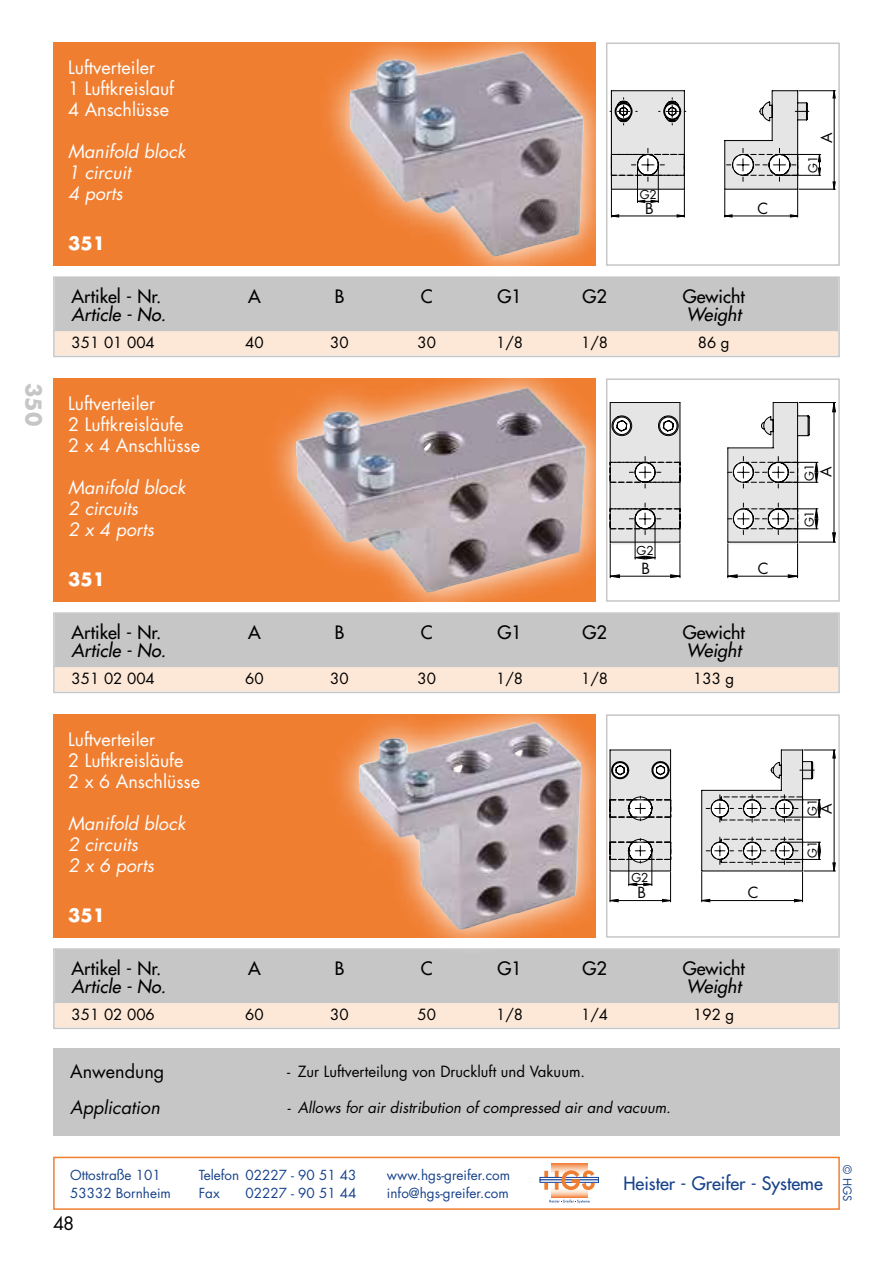
<style>
.page{position:relative;width:893px;height:1263px;background:#fff}
.page>*{position:absolute;margin:0;border:0;box-sizing:border-box;transform-origin:0 0}
.t1{font:700 21px "Futura";color:#c6c6c6}
.t2{font:18px/21px "Futura";color:#fff}
.t3{font:italic 18px/21px "Futura";color:#fff}
.t4{font:18px "Futura";color:#000}
.t5{font:italic 18px "Futura";color:#000}
.t6{font:18px "Futura";color:#17428b}
.t7{font:18px "Futura";color:#000}
.t8{font:italic 18px "Futura";color:#000}
.t9{font:700 18px "Futura";color:#fff}
.t10{font:15px "Futura";color:#000}
.t11{font:italic 15px "Futura";color:#000}
.t12{font:13.5px/18px "Futura";color:#17428b}
.t13{font:12px "Futura";color:#000}
.t14{font:11.25px "Futura";color:#17428b}
</style>
<div class="page">
<div style="left:53px;top:1157px;width:787px;height:53px;background:#fff;border:2px solid #f07e31"></div>
<svg style="left:551px;top:1163px;width:37px;height:34px"></svg>
<svg style="left:549px;top:1199px;width:41px;height:4px"></svg>
<div style="left:540px;top:1177px;width:59px;height:3px;border:1px solid #164194"></div>
<div style="left:540px;top:1180px;width:59px;height:2px;border:1px solid #164194"></div>
<svg style="left:544px;top:1170px;width:50px;height:20px"></svg>
<div style="left:53px;top:1048px;width:787px;height:87px;background:#c6c6c6"></div>
<div style="left:53px;top:43px;width:542px;height:223px;background:#f07e31"></div>
<div style="left:53px;top:378px;width:542px;height:224px;background:#f07e31"></div>
<div style="left:53px;top:714px;width:542px;height:224px;background:#f07e31"></div>
<svg style="left:615px;top:90px;width:221px;height:127px"></svg>
<div style="left:606px;top:43px;width:234px;height:223px;border:2px solid #c6c6c6"></div>
<svg style="left:616px;top:402px;width:220px;height:176px"></svg>
<div style="left:606px;top:378px;width:234px;height:224px;border:2px solid #c6c6c6"></div>
<svg style="left:612px;top:749px;width:224px;height:153px"></svg>
<div style="left:606px;top:714px;width:234px;height:224px;border:2px solid #c6c6c6"></div>
<div style="left:55px;top:277px;width:783px;height:56px;background:#c6c6c6"></div>
<div style="left:55px;top:331px;width:783px;height:24px;background:#fde8d7"></div>
<div style="left:53px;top:276px;width:787px;height:81px;border:2px solid #c6c6c6"></div>
<div style="left:55px;top:613px;width:783px;height:56px;background:#c6c6c6"></div>
<div style="left:55px;top:667px;width:783px;height:24px;background:#fde8d7"></div>
<div style="left:53px;top:612px;width:787px;height:81px;border:2px solid #c6c6c6"></div>
<div style="left:55px;top:949px;width:783px;height:56px;background:#c6c6c6"></div>
<div style="left:55px;top:1003px;width:783px;height:24px;background:#fde8d7"></div>
<div style="left:53px;top:948px;width:787px;height:81px;border:2px solid #c6c6c6"></div>
<svg style="left:319px;top:42px;width:296px;height:237px"></svg>
<img style="left:349px;top:52px;width:235px;height:205px">
<svg style="left:265px;top:378px;width:351px;height:237px"></svg>
<img style="left:296px;top:388px;width:290px;height:204px">
<svg style="left:328px;top:714px;width:284px;height:237px"></svg>
<img style="left:358px;top:722px;width:224px;height:207px">
<h1 class="t1" style="left:48px;top:383px;width:45px;rotate:90deg">350</h1>
<p class="t2" style="left:68px;top:56px;width:108px">Luftverteiler<br>1 Luftkreislauf<br>4 Anschlüsse</p>
<p class="t3" style="left:68px;top:140px;width:119px">Manifold block<br>1 circuit<br>4 ports</p>
<p class="t9" style="left:68px;top:231px;width:39px">351</p>
<p class="t13" style="left:640px;top:187px;width:19px">G2</p>
<p class="t10" style="left:645px;top:198px;width:10px">B</p>
<p class="t10" style="left:757px;top:198px;width:12px">C</p>
<p class="t4" style="left:72px;top:285px;width:91px">Artikel - Nr.</p>
<p class="t4" style="left:248px;top:285px;width:14px">A</p>
<p class="t4" style="left:335px;top:285px;width:11px">B</p>
<p class="t4" style="left:421px;top:285px;width:13px">C</p>
<p class="t4" style="left:497px;top:285px;width:26px">G1</p>
<p class="t4" style="left:582px;top:285px;width:26px">G2</p>
<p class="t4" style="left:683px;top:285px;width:63px">Gewicht</p>
<p class="t5" style="left:72px;top:303px;width:96px">Article - No.</p>
<p class="t5" style="left:686px;top:303px;width:56px">Weight</p>
<p class="t10" style="left:72px;top:332px;width:85px">351 01 004</p>
<p class="t10" style="left:245px;top:332px;width:20px">40</p>
<p class="t10" style="left:330px;top:332px;width:20px">30</p>
<p class="t10" style="left:417px;top:332px;width:20px">30</p>
<p class="t10" style="left:496px;top:332px;width:29px">1/8</p>
<p class="t10" style="left:581px;top:332px;width:29px">1/8</p>
<p class="t10" style="left:698px;top:332px;width:33px">86 g</p>
<p class="t2" style="left:68px;top:392px;width:134px">Luftverteiler<br>2 Luftkreisläufe<br>2 x 4 Anschlüsse</p>
<p class="t3" style="left:68px;top:476px;width:119px">Manifold block<br>2 circuits<br>2 x 4 ports</p>
<p class="t9" style="left:68px;top:567px;width:39px">351</p>
<p class="t13" style="left:636px;top:542px;width:19px">G2</p>
<p class="t10" style="left:642px;top:558px;width:10px">B</p>
<p class="t10" style="left:758px;top:558px;width:12px">C</p>
<p class="t4" style="left:72px;top:621px;width:91px">Artikel - Nr.</p>
<p class="t4" style="left:248px;top:621px;width:14px">A</p>
<p class="t4" style="left:335px;top:621px;width:11px">B</p>
<p class="t4" style="left:421px;top:621px;width:13px">C</p>
<p class="t4" style="left:497px;top:621px;width:26px">G1</p>
<p class="t4" style="left:582px;top:621px;width:26px">G2</p>
<p class="t4" style="left:683px;top:621px;width:63px">Gewicht</p>
<p class="t5" style="left:72px;top:639px;width:96px">Article - No.</p>
<p class="t5" style="left:686px;top:639px;width:56px">Weight</p>
<p class="t10" style="left:72px;top:668px;width:85px">351 02 004</p>
<p class="t10" style="left:245px;top:668px;width:20px">60</p>
<p class="t10" style="left:330px;top:668px;width:20px">30</p>
<p class="t10" style="left:417px;top:668px;width:20px">30</p>
<p class="t10" style="left:496px;top:668px;width:29px">1/8</p>
<p class="t10" style="left:581px;top:668px;width:29px">1/8</p>
<p class="t10" style="left:693px;top:668px;width:43px">133 g</p>
<p class="t2" style="left:68px;top:728px;width:134px">Luftverteiler<br>2 Luftkreisläufe<br>2 x 6 Anschlüsse</p>
<p class="t3" style="left:68px;top:812px;width:119px">Manifold block<br>2 circuits<br>2 x 6 ports</p>
<p class="t13" style="left:631px;top:869px;width:19px">G2</p>
<p class="t9" style="left:68px;top:903px;width:39px">351</p>
<p class="t10" style="left:637px;top:882px;width:10px">B</p>
<p class="t10" style="left:748px;top:882px;width:12px">C</p>
<p class="t4" style="left:72px;top:957px;width:91px">Artikel - Nr.</p>
<p class="t4" style="left:248px;top:957px;width:14px">A</p>
<p class="t4" style="left:335px;top:957px;width:11px">B</p>
<p class="t4" style="left:421px;top:957px;width:13px">C</p>
<p class="t4" style="left:497px;top:957px;width:26px">G1</p>
<p class="t4" style="left:582px;top:957px;width:26px">G2</p>
<p class="t4" style="left:683px;top:957px;width:63px">Gewicht</p>
<p class="t5" style="left:72px;top:975px;width:96px">Article - No.</p>
<p class="t5" style="left:686px;top:975px;width:56px">Weight</p>
<p class="t10" style="left:72px;top:1004px;width:85px">351 02 006</p>
<p class="t10" style="left:245px;top:1004px;width:20px">60</p>
<p class="t10" style="left:330px;top:1004px;width:20px">30</p>
<p class="t10" style="left:417px;top:1004px;width:20px">50</p>
<p class="t10" style="left:496px;top:1004px;width:29px">1/8</p>
<p class="t10" style="left:581px;top:1004px;width:29px">1/4</p>
<p class="t10" style="left:693px;top:1004px;width:43px">192 g</p>
<p class="t7" style="left:70px;top:1059px;width:96px">Anwendung</p>
<p class="t8" style="left:70px;top:1095px;width:91px">Application</p>
<p class="t10" style="left:287px;top:1061px;width:300px">- Zur Luftverteilung von Druckluft und Vakuum.</p>
<p class="t11" style="left:287px;top:1097px;width:385px">- Allows for air distribution of compressed air and vacuum.</p>
<p class="t10" style="left:816px;top:143px;width:12px;rotate:-90deg">A</p>
<p class="t13" style="left:805px;top:173px;width:19px;rotate:-90deg">G1</p>
<p class="t10" style="left:816px;top:477px;width:12px;rotate:-90deg">A</p>
<p class="t13" style="left:801px;top:481px;width:19px;rotate:-90deg">G1</p>
<p class="t13" style="left:801px;top:527px;width:19px;rotate:-90deg">G1</p>
<p class="t13" style="left:804px;top:816px;width:19px;rotate:-90deg">G1</p>
<p class="t10" style="left:816px;top:814px;width:12px;rotate:-90deg">A</p>
<p class="t13" style="left:804px;top:858px;width:19px;rotate:-90deg">G1</p>
<p class="t12" style="left:70px;top:1165px;width:102px">Ottostraße 101<br>53332 Bornheim</p>
<p class="t12" style="left:199px;top:1165px;width:159px">Telefon 02227 - 90 51 43<br>Fax</p>
<p class="t12" style="left:246px;top:1183px;width:112px">02227 - 90 51 44</p>
<p class="t7" style="left:53px;top:1211px;width:23px">48</p>
<p class="t12" style="left:387px;top:1165px;width:125px">www.hgs-greifer.com info@hgs-greifer.com</p>
<p class="t6" style="left:623px;top:1172px;width:201px">Heister - Greifer - Systeme</p>
<p class="t14" style="left:855px;top:1165px;width:38px;rotate:90deg">© HGS</p>
</div>
